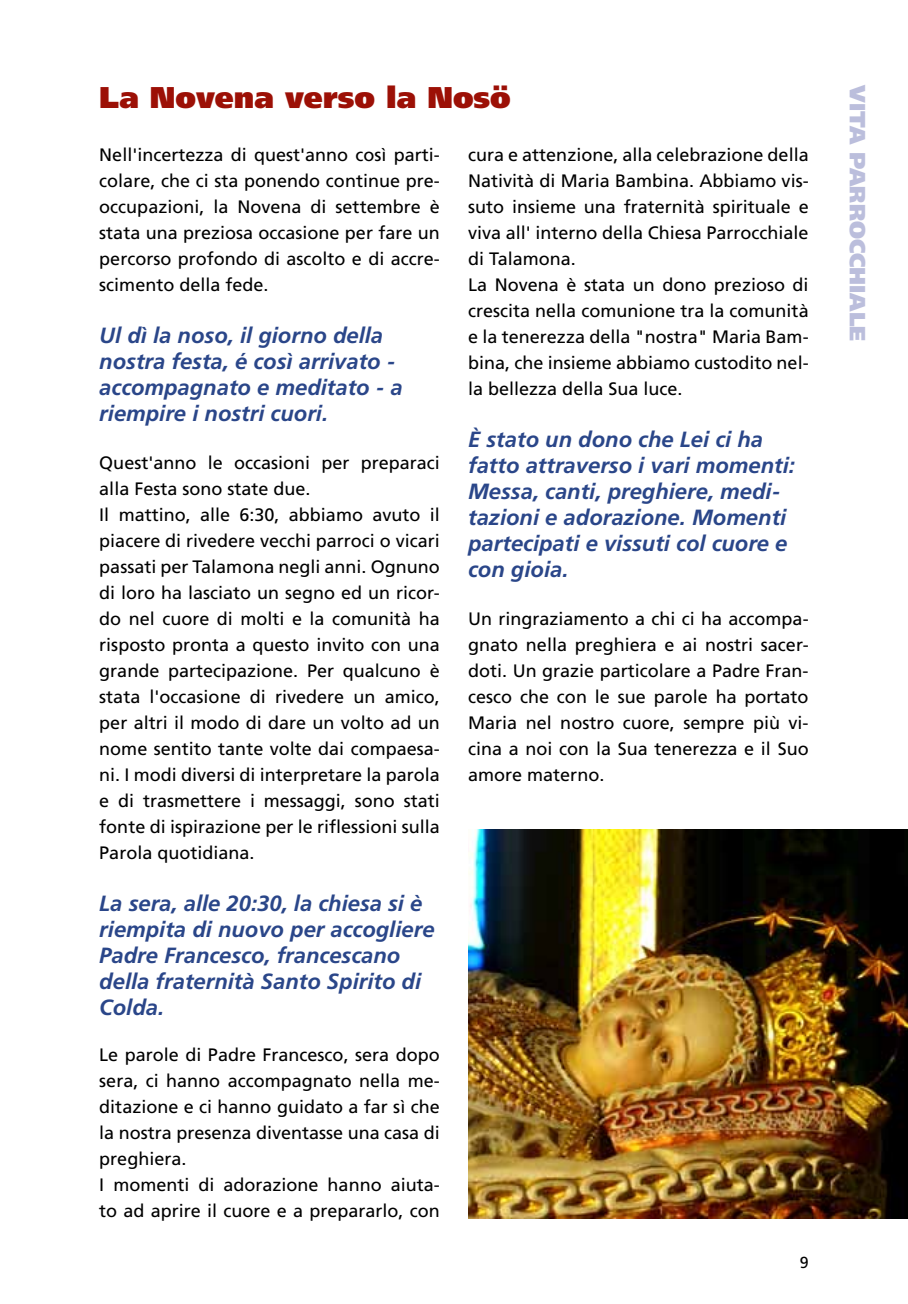
<style>
.page{position:relative;width:908px;height:1304px;background:#fff}
.page>*{position:absolute;margin:0;border:0;box-sizing:border-box;transform-origin:0 0}
.t1{font:900 30px "Frutiger";color:#9c1006}
.t2{font:italic 700 22px/26px "Frutiger";color:#2a4689}
.t3{font:900 22px "Frutiger";color:#bbbedc}
.t4{font:18px/26px "Frutiger";color:#000}
.t5{font:16px "Frutiger";color:#000}
</style>
<div class="page">
<img style="left:468px;top:829px;width:439px;height:390px">
<h1 class="t1" style="left:99px;top:79px;width:413px">La Novena verso la Nosö</h1>
<p class="t4" style="left:99px;top:142px;width:342px;text-align:justify">Nell'incertezza di quest'anno così parti&shy;colare, che ci sta ponendo continue pre&shy;occupazioni, la Novena di settembre è stata una preziosa occasione per fare un percorso profondo di ascolto e di accre&shy;scimento della fede.</p>
<p class="t2" style="left:99px;top:323px;width:305px">Ul dì la noso, il giorno della nostra festa, é così arrivato - accompagnato e meditato - a riempire i nostri cuori.</p>
<p class="t4" style="left:99px;top:450px;width:342px">Quest'anno le occasioni per preparaci alla Festa sono state due.<br>I l mattino, alle 6:30, abbiamo avuto il piacere di rivedere vecchi parroci o vicari passati per Talamona negli anni. Ognuno di loro ha lasciato un segno ed un ricor&shy;do nel cuore di molti e la comunità ha risposto pronta a questo invito con una grande partecipazione. Per qualcuno è stata l'occasione di rivedere un amico, per altri il modo di dare un volto ad un nome sentito tante volte dai compaesa&shy;ni. I modi diversi di interpretare la parola e di trasmettere i messaggi, sono stati fonte di ispirazione per le riflessioni sulla Parola quotidiana.</p>
<p class="t2" style="left:99px;top:891px;width:336px">La sera, alle 20:30, la chiesa si è riempita di nuovo per accogliere<br>Padre Francesco, francescano della fraternità Santo Spirito di<br>Colda.</p>
<p class="t4" style="left:99px;top:1042px;width:342px">Le parole di Padre Francesco, sera dopo sera, ci hanno accompagnato nella me&shy;ditazione e ci hanno guidato a far sì che la nostra presenza diventasse una casa di preghiera.<br>I momenti di adorazione hanno aiuta&shy;to ad aprire il cuore e a prepararlo, con</p>
<p class="t4" style="left:468px;top:142px;width:342px">cura e attenzione, alla celebrazione della Natività di Maria Bambina. Abbiamo vis&shy;suto insieme una fraternità spirituale e viva all' interno della Chiesa Parrocchiale di Talamona.<br>La Novena è stata un dono prezioso di crescita nella comunione tra la comunità e la tenerezza della "nostra" Maria Bam&shy;bina, che insieme abbiamo custodito nel&shy;la bellezza della Sua luce.</p>
<p class="t2" style="left:468px;top:427px;width:328px">È stato un dono che Lei ci ha fatto attraverso i vari momenti:<br>Messa, canti, preghiere, medi&shy;tazioni e adorazione. Momenti partecipati e vissuti col cuore e con gioia.</p>
<p class="t4" style="left:468px;top:606px;width:342px;text-align:justify">U n ringraziamento a chi ci ha accompa&shy;gnato nella preghiera e ai nostri sacer&shy;doti. U n grazie particolare a Padre Fran&shy;cesco che con le sue parole ha portato Maria nel nostro cuore, sempre più vi&shy;cina a noi con la Sua tenerezza e il Suo amore materno.</p>
<p class="t5" style="left:799px;top:1253px;width:10px">9</p>
<p class="t3" style="left:870px;top:85px;width:258px;rotate:90deg">vita parrocchiale</p>
</div>
